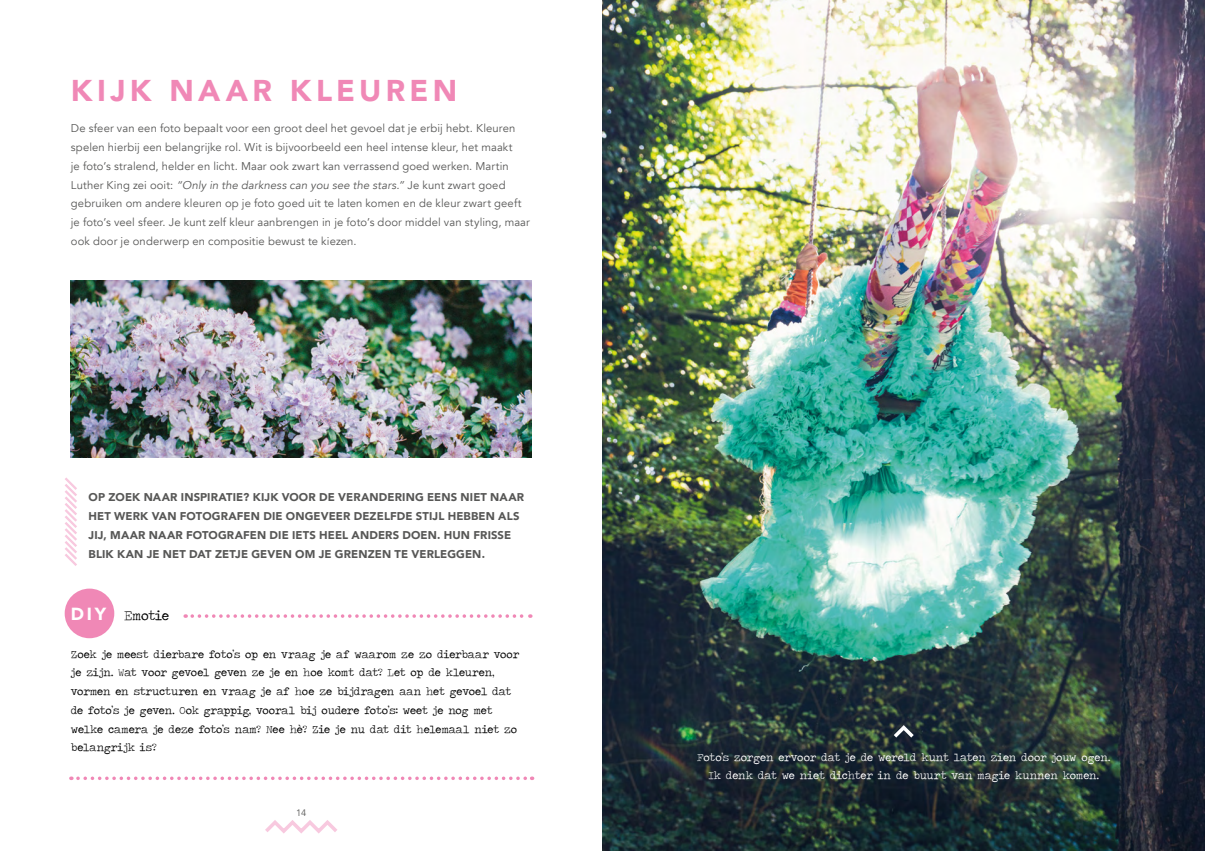
<style>
.page{position:relative;width:1205px;height:851px;background:#fff}
.page>*{position:absolute;margin:0;border:0;box-sizing:border-box;transform-origin:0 0}
.t1{font:900 30px "Avenir";letter-spacing:.145em;color:#f088b6}
.t2{font:13.75px "Traveling Typewriter";letter-spacing:-.01em;color:#000}
.t3{font:11.25px/18.8px "Avenir";letter-spacing:.01em;color:#575756}
.t4{font:11.25px/18.8px "Traveling Typewriter";color:#000}
.t5{font:900 11.25px/18.8px "Avenir";letter-spacing:.01em;color:#575756}
.t6{font:11.25px/18.8px "Traveling Typewriter";letter-spacing:-.01em;color:#fff;text-align:center}
.t7{font:9.38px "Avenir";color:#575756}
.s1{font-style:italic}
.s2{font-family:"Avenir";font-weight:900;font-size:17.5px;color:#fff}
</style>
<div class="page">
<div style="left:65px;top:588px;width:49px;height:50px;background:#f088b6;border-radius:50%"></div>
<svg style="left:78px;top:776px;width:454px;height:4px"></svg>
<svg style="left:265px;top:820px;width:72px;height:14px"></svg>
<img style="left:602px;top:0;width:603px;height:850px">
<svg style="left:192px;top:614px;width:339px;height:3px"></svg>
<img style="left:71px;top:280px;width:460px;height:177px">
<svg style="left:890px;top:722px;width:27px;height:19px"></svg>
<svg style="left:65px;top:477px;width:12px;height:89px"></svg>
<h1 class="t1" style="left:71px;top:65px;width:388px">KIJK NAAR KLEUREN</h1>
<p class="t3" style="left:71px;top:119px;width:460px">De sfeer van een foto bepaalt voor een groot deel het gevoel dat je erbij hebt. Kleuren spelen hierbij een belangrijke rol. Wit is bijvoorbeeld een heel intense kleur, het maakt<br>je foto’s stralend, helder en licht. Maar ook zwart kan verrassend goed werken. Martin Luther King zei ooit: <span class="s1">“Only in the darkness can you see the stars.”</span> Je kunt zwart goed gebruiken om andere kleuren op je foto goed uit te laten komen en de kleur zwart geeft je foto’s veel sfeer. Je kunt zelf kleur aanbrengen in je foto’s door middel van styling, maar ook door je onderwerp en compositie bewust te kiezen.</p>
<p class="t5" style="left:89px;top:487px;width:437px">OP ZOEK NAAR INSPIRATIE? KIJK VOOR DE VERANDERING EENS NIET NAAR HET WERK VAN FOTOGRAFEN DIE ONGEVEER DEZELFDE STIJL HEBBEN ALS JIJ, MAAR NAAR FOTOGRAFEN DIE IETS HEEL ANDERS DOEN. HUN FRISSE BLIK KAN JE NET DAT ZETJE GEVEN OM JE GRENZEN TE VERLEGGEN.</p>
<p class="t2" style="left:71px;top:606px;width:100px"><span class="s2">DI Y</span> Emotie</p>
<p class="t4" style="left:71px;top:644px;width:450px">Zoek je meest dierbare foto’s op en vraag je af waarom ze zo dierbaar voor je zijn. Wat voor gevoel geven ze je en hoe komt dat? Let op de kleuren, vormen en structuren en vraag je af hoe ze bijdragen aan het gevoel dat de foto’s je geven. Ook grappig, vooral bij oudere foto’s: weet je nog met welke camera je deze foto’s nam? Nee hè? Zie je nu dat dit helemaal niet zo belangrijk is?</p>
<p class="t7" style="left:296px;top:807px;width:11px">14</p>
<p class="t6" style="left:697px;top:747px;width:414px">Foto’s zorgen ervoor dat je de wereld kunt laten zien door jouw ogen.<br>Ik denk dat we niet dichter in de buurt van magie kunnen komen.</p>
</div>
